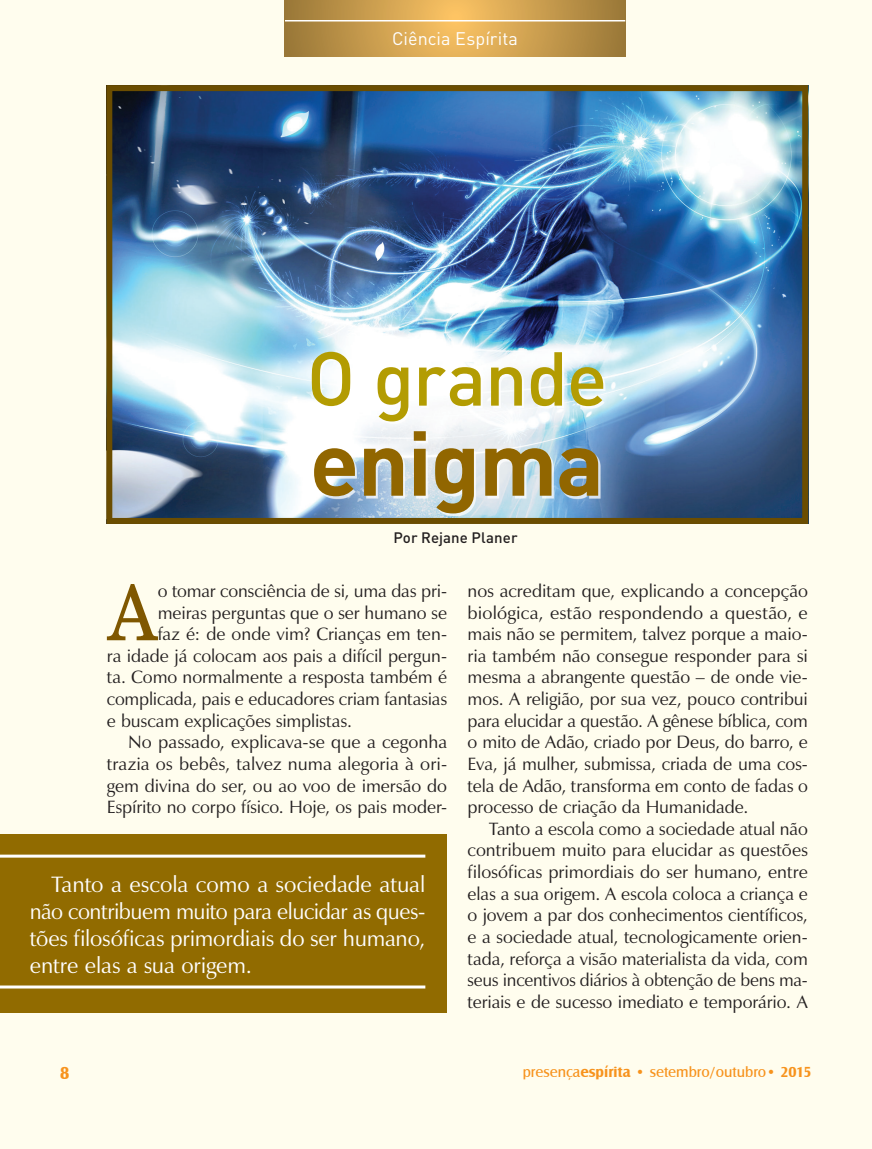
<style>
.page{position:relative;width:872px;height:1149px;background:#fff}
.page>*{position:absolute;margin:0;border:0;box-sizing:border-box;transform-origin:0 0}
.TITULO{font:700 90px "DIN Pro";letter-spacing:-.02em;color:#916600}
._1º_-_Paragrafo{font:82.35px "Century Schoolbook BT Monospace";color:#7f5700}
.TITULO-2{font:500 75px "DIN Pro";letter-spacing:-.015em;color:#b39c02}
.Paragraph_Style_2{font:22.5px/27px "Zapf Humanist 601 BT";letter-spacing:-.005em;color:#fff;text-align:justify}
.miolo{font:18px/21.6px "Zapf Humanist 601 BT";letter-spacing:-.005em;color:#231f20;text-align:justify}
._1º_-_Paragrafo-2{font:18px "Zapf Humanist 601 BT";letter-spacing:-.005em;color:#231f20}
.t1{font:18px "DIN Pro";color:#fff}
.t2{font:700 18px "Castle T";color:#f7931d}
.t3{font:15px "Castle T";color:#f7931d}
.autoria{font:500 15px "DIN Pro";letter-spacing:.005em;color:#231f20}
.s1{font-weight:700}
</style>
<div class="page">
<div style="left:0;top:0;width:872px;height:1148px;background:#fffdee"></div>
<img style="left:113px;top:92px;width:688px;height:425px">
<div style="left:106px;top:85px;width:702px;height:439px;border:6px solid #6b4d00"></div>
<svg style="left:285px;top:0;width:340px;height:56px;background:#c99d4f"></svg>
<hr style="left:285px;top:20px;width:340px;height:1px;background:#fff">
<div style="left:314px;top:354px;width:291px;height:161px;background:#fff;opacity:.75"></div>
<div style="left:0;top:833px;width:446px;height:179px;background:#916b00"></div>
<hr style="left:0;top:854px;width:425px;height:3px;background:#fff">
<hr style="left:0;top:985px;width:425px;height:3px;background:#fff">
<p class="t1" style="left:392px;top:26px;width:127px">Ciência Espírita</p>
<p class="TITULO-2" style="left:307px;top:327px;width:302px">O grande</p>
<p class="TITULO" style="left:310px;top:402px;width:296px">enigma</p>
<p class="autoria" style="left:393px;top:527px;width:126px">Por Rejane Planer</p>
<p class="_1º_-_Paragrafo" style="left:108px;top:561px;width:51px">A</p>
<p class="_1º_-_Paragrafo-2" style="left:158px;top:579px;width:291px">o tomar consciência de si, uma das pri‑</p>
<p class="_1º_-_Paragrafo-2" style="left:158px;top:601px;width:291px">meiras perguntas que o ser humano se</p>
<p class="_1º_-_Paragrafo-2" style="left:158px;top:622px;width:291px">faz é: de onde vim? Crianças em ten‑</p>
<p class="_1º_-_Paragrafo-2" style="left:107px;top:644px;width:342px">ra idade já colocam aos pais a difícil pergun‑</p>
<p class="_1º_-_Paragrafo-2" style="left:107px;top:666px;width:342px">ta. Como normalmente a resposta também é</p>
<p class="_1º_-_Paragrafo-2" style="left:107px;top:687px;width:342px">complicada, pais e educadores criam fantasias</p>
<p class="_1º_-_Paragrafo-2" style="left:107px;top:709px;width:247px">e buscam explicações simplistas.</p>
<p class="miolo" style="left:107px;top:731px;width:342px;text-indent:21px">No passado, explicava‑se que a cegonha trazia os bebês, talvez numa alegoria à ori‑ gem divina do ser, ou ao voo de imersão do Espírito no corpo físico. Hoje, os pais moder‑</p>
<p class="Paragraph_Style_2" style="left:30px;top:870px;width:397px;text-indent:21px">Tanto a escola como a sociedade atual não contribuem muito para elucidar as ques‑ tões filosóficas primordiais do ser humano, entre elas a sua origem.</p>
<p class="miolo" style="left:467px;top:580px;width:342px">nos acreditam que, explicando a concepção biológica, estão respondendo a questão, e mais não se permitem, talvez porque a maio‑ ria também não consegue responder para si mesma a abrangente questão – de onde vie‑ mos. A religião, por sua vez, pouco contribui para elucidar a questão. A gênese bíblica, com o mito de Adão, criado por Deus, do barro, e Eva, já mulher, submissa, criada de uma cos‑ tela de Adão, transforma em conto de fadas o processo de criação da Humanidade.</p>
<p class="miolo" style="left:467px;top:817px;width:342px;text-indent:21px">Tanto a escola como a sociedade atual não contribuem muito para elucidar as questões filosóficas primordiais do ser humano, entre elas a sua origem. A escola coloca a criança e o jovem a par dos conhecimentos científicos, e a sociedade atual, tecnologicamente orien‑ tada, reforça a visão materialista da vida, com seus incentivos diários à obtenção de bens ma‑ teriais e de sucesso imediato e temporário. A</p>
<p class="t2" style="left:60px;top:1062px;width:11px">8</p>
<p class="t3" style="left:522px;top:1063px;width:290px">presença<span class="s1">espírita •</span> setembro/outubro• <span class="s1">2015</span></p>
</div>
